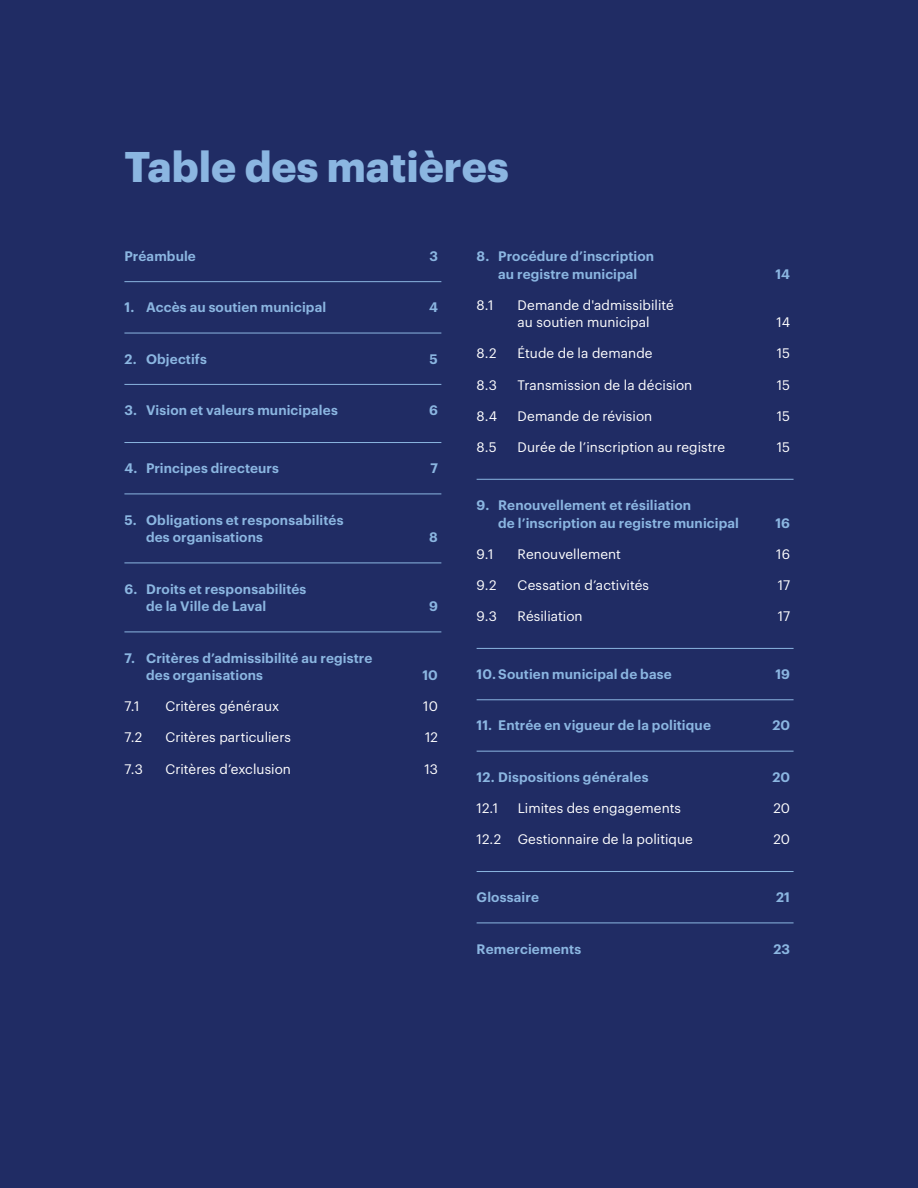
<style>
.page{position:relative;width:918px;height:1188px;background:#202c64}
.page>*{position:absolute;margin:0;border:0;box-sizing:border-box;transform-origin:0 0}
.t1{font:700 42px "Graphik";color:#8bb6e1}
.t2{font:600 13.5px/17.7px "Graphik";letter-spacing:.01em;color:#8bb6e1}
.t3{font:13.5px/17.7px "Graphik";letter-spacing:.005em;color:#fff}
</style>
<div class="page">
<hr style="left:124px;top:281px;width:317px;height:1px;background:#8bb6e1">
<hr style="left:124px;top:333px;width:317px;height:1px;background:#8bb6e1">
<hr style="left:124px;top:384px;width:317px;height:1px;background:#8bb6e1">
<hr style="left:124px;top:442px;width:317px;height:1px;background:#8bb6e1">
<hr style="left:124px;top:494px;width:317px;height:1px;background:#8bb6e1">
<hr style="left:124px;top:563px;width:317px;height:1px;background:#8bb6e1">
<hr style="left:124px;top:632px;width:317px;height:1px;background:#8bb6e1">
<hr style="left:477px;top:479px;width:317px;height:1px;background:#8bb6e1">
<hr style="left:477px;top:648px;width:317px;height:1px;background:#8bb6e1">
<hr style="left:477px;top:699px;width:317px;height:1px;background:#8bb6e1">
<hr style="left:477px;top:751px;width:317px;height:1px;background:#8bb6e1">
<hr style="left:477px;top:871px;width:317px;height:1px;background:#8bb6e1">
<hr style="left:477px;top:923px;width:317px;height:1px;background:#8bb6e1">
<h1 class="t1" style="left:124px;top:135px;width:386px">Table des matières</h1>
<p class="t2" style="left:124px;top:246px;width:73px">Préambule</p>
<p class="t2" style="left:429px;top:246px;width:10px">3</p>
<p class="t2" style="left:477px;top:246px;width:179px;text-align:center">8. Procédure d’inscription au registre municipal</p>
<p class="t2" style="left:776px;top:264px;width:16px">14</p>
<p class="t2" style="left:124px;top:297px;width:203px">1. Accès au soutien municipal</p>
<p class="t2" style="left:429px;top:297px;width:10px">4</p>
<p class="t2" style="left:124px;top:349px;width:84px">2. Objectifs</p>
<p class="t2" style="left:430px;top:349px;width:10px">5</p>
<p class="t2" style="left:124px;top:400px;width:215px">3. Vision et valeurs municipales</p>
<p class="t2" style="left:429px;top:400px;width:10px">6</p>
<p class="t2" style="left:124px;top:458px;width:156px">4. Principes directeurs</p>
<p class="t2" style="left:430px;top:458px;width:9px">7</p>
<p class="t2" style="left:146px;top:510px;width:199px;text-indent:-22px">5. Obligations et responsabilités des organisations</p>
<p class="t2" style="left:429px;top:527px;width:10px">8</p>
<p class="t2" style="left:146px;top:579px;width:162px;text-indent:-22px">6. Droits et responsabilités de la Ville de Laval</p>
<p class="t2" style="left:146px;top:648px;width:228px;text-indent:-22px">7. Critères d’admissibilité au registre des organisations</p>
<p class="t2" style="left:429px;top:596px;width:10px">9</p>
<p class="t2" style="left:422px;top:665px;width:17px">10</p>
<p class="t3" style="left:124px;top:696px;width:16px">7.1</p>
<p class="t3" style="left:165px;top:696px;width:115px">Critères généraux</p>
<p class="t3" style="left:423px;top:696px;width:16px">10</p>
<p class="t3" style="left:124px;top:728px;width:19px">7.2</p>
<p class="t3" style="left:165px;top:728px;width:127px">Critères particuliers</p>
<p class="t3" style="left:425px;top:728px;width:14px">12</p>
<p class="t3" style="left:124px;top:759px;width:20px">7.3</p>
<p class="t3" style="left:165px;top:759px;width:127px">Critères d’exclusion</p>
<p class="t3" style="left:424px;top:759px;width:15px">13</p>
<p class="t3" style="left:477px;top:295px;width:19px">8.1</p>
<p class="t3" style="left:518px;top:295px;width:158px">Demande d'admissibilité au soutien municipal</p>
<p class="t3" style="left:777px;top:312px;width:15px">14</p>
<p class="t3" style="left:477px;top:344px;width:21px">8.2</p>
<p class="t3" style="left:518px;top:344px;width:136px">Étude de la demande</p>
<p class="t3" style="left:777px;top:344px;width:15px">15</p>
<p class="t3" style="left:477px;top:375px;width:22px">8.3</p>
<p class="t3" style="left:518px;top:375px;width:176px">Transmission de la décision</p>
<p class="t3" style="left:777px;top:375px;width:15px">15</p>
<p class="t3" style="left:477px;top:406px;width:22px">8.4</p>
<p class="t3" style="left:518px;top:406px;width:136px">Demande de révision</p>
<p class="t3" style="left:777px;top:406px;width:15px">15</p>
<p class="t3" style="left:477px;top:437px;width:22px">8.5</p>
<p class="t3" style="left:518px;top:437px;width:209px">Durée de l’inscription au registre</p>
<p class="t3" style="left:777px;top:437px;width:15px">15</p>
<p class="t2" style="left:498px;top:495px;width:242px;text-indent:-22px">9. Renouvellement et résiliation<br>de l’inscription au registre municipal</p>
<p class="t2" style="left:775px;top:513px;width:16px">16</p>
<p class="t3" style="left:477px;top:544px;width:18px">9.1</p>
<p class="t3" style="left:518px;top:544px;width:105px">Renouvellement</p>
<p class="t3" style="left:776px;top:544px;width:15px">16</p>
<p class="t3" style="left:477px;top:575px;width:21px">9.2</p>
<p class="t3" style="left:518px;top:575px;width:133px">Cessation d’activités</p>
<p class="t3" style="left:778px;top:575px;width:14px">17</p>
<p class="t3" style="left:477px;top:606px;width:22px">9.3</p>
<p class="t3" style="left:518px;top:606px;width:67px">Résiliation</p>
<p class="t3" style="left:778px;top:606px;width:14px">17</p>
<p class="t2" style="left:477px;top:664px;width:197px">10. Soutien municipal de base</p>
<p class="t2" style="left:775px;top:664px;width:16px">19</p>
<p class="t2" style="left:477px;top:716px;width:236px">11. Entrée en vigueur de la politique</p>
<p class="t2" style="left:772px;top:716px;width:19px">20</p>
<p class="t2" style="left:477px;top:767px;width:173px">12. Dispositions générales</p>
<p class="t2" style="left:772px;top:767px;width:19px">20</p>
<p class="t3" style="left:477px;top:798px;width:23px">12.1</p>
<p class="t3" style="left:518px;top:798px;width:165px">Limites des engagements</p>
<p class="t3" style="left:773px;top:798px;width:18px">20</p>
<p class="t3" style="left:477px;top:829px;width:218px">12.2 Gestionnaire de la politique</p>
<p class="t3" style="left:773px;top:829px;width:18px">20</p>
<p class="t2" style="left:477px;top:887px;width:64px">Glossaire</p>
<p class="t2" style="left:776px;top:887px;width:15px">21</p>
<p class="t2" style="left:477px;top:939px;width:106px">Remerciements</p>
<p class="t2" style="left:773px;top:939px;width:18px">23</p>
</div>
